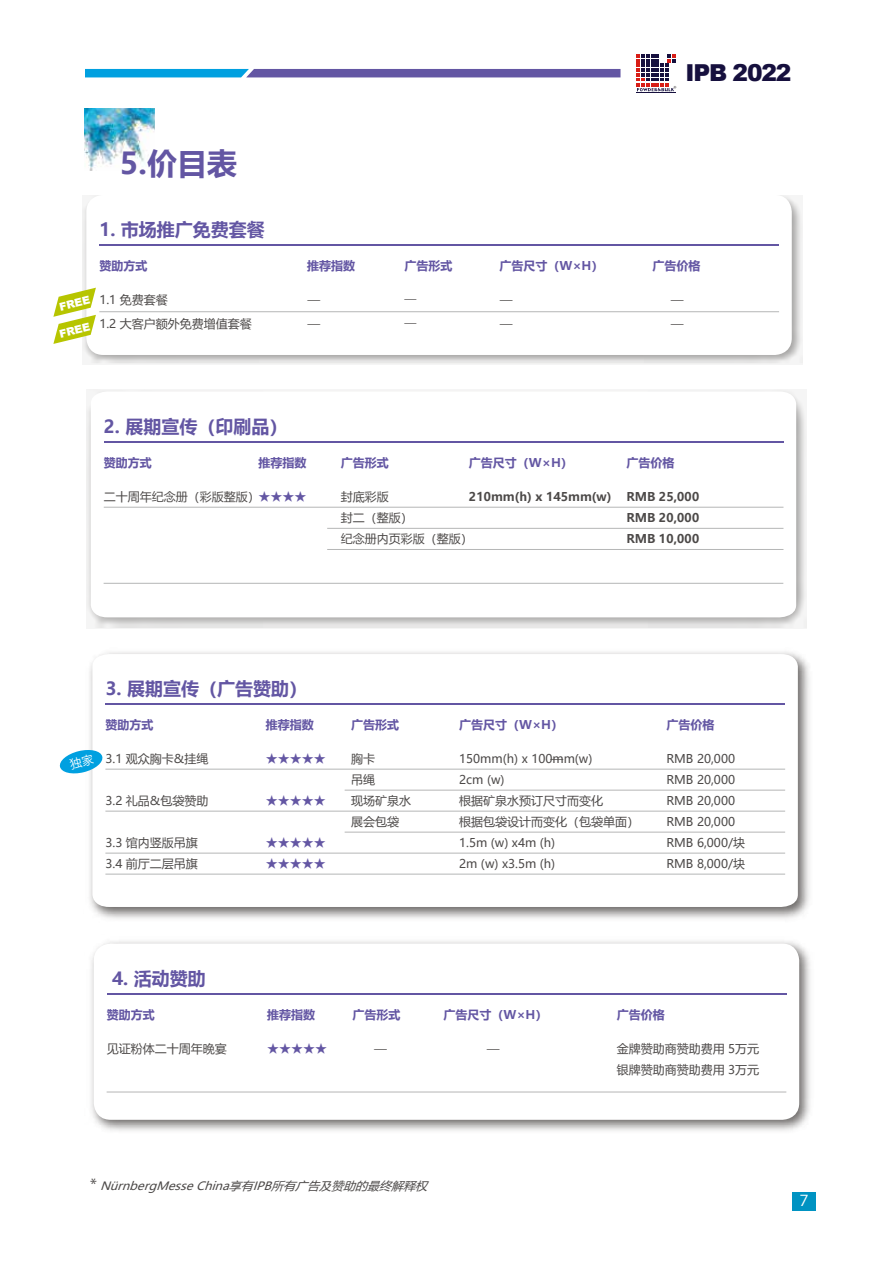
<style>
.page{position:relative;width:893px;height:1263px;background:#fff}
.page>*{position:absolute;margin:0;border:0;box-sizing:border-box;transform-origin:0 0}
.t1{font:700 30px "Microsoft Ya Hei";color:#6356a3}
.t2{font:900 23.4px "Arial";letter-spacing:-.05em;color:#16103e}
.t3{font:700 18px "Microsoft Ya Hei";color:#6356a3}
.t4{font:15px "Koz Go Pr 6 N";color:#fff;scale:1.1 1}
.t5{font:12px/21px "Microsoft Ya Hei";color:#4c4948}
.t6{font:700 12px "Microsoft Ya Hei";color:#6356a3}
.t7{font:700 12px/21px "Microsoft Ya Hei";color:#4c4948;text-align:justify}
.t8{font:12px "Koz Go Pr 6 N";color:#6356a3}
.t9{font:12px/24px "Koz Go Pr 6 N";color:#4c4948}
.t10{font:12px/24px "Adobe Heiti Std";color:#4c4948}
.t11{font:italic 11.4px "Microsoft Ya Hei";color:#4c4948;scale:1.05 1}
.t12{font:900 10.95px "Arial";color:#fff}
.s1{font-family:"Koz Go Pr 6 N";color:#6356a3}
.s2{font-family:"Koz Go Pr 6 N";font-style:normal;font-size:15px}
</style>
<div class="page">
<svg style="left:82px;top:195px;width:720px;height:169px"></svg>
<div style="left:86px;top:195px;width:706px;height:160px;background:#fff;border-radius:17px"></div>
<hr style="left:99px;top:244px;width:680px;height:2px;background:#6356a3">
<hr style="left:99px;top:311px;width:680px;height:1px;background:#b5b6b6">
<svg style="left:86px;top:390px;width:721px;height:238px"></svg>
<svg style="left:91px;top:391px;width:705px;height:226px"></svg>
<hr style="left:104px;top:441px;width:679px;height:2px;background:#6356a3">
<hr style="left:104px;top:507px;width:679px;height:1px;background:#b5b6b6">
<hr style="left:104px;top:583px;width:679px;height:1px;background:#b5b6b6">
<hr style="left:327px;top:528px;width:456px;height:1px;background:#b5b6b6">
<hr style="left:327px;top:549px;width:456px;height:1px;background:#b5b6b6">
<img style="left:89px;top:651px;width:721px;height:268px">
<svg style="left:92px;top:654px;width:706px;height:253px"></svg>
<hr style="left:105px;top:703px;width:680px;height:2px;background:#6356a3">
<hr style="left:105px;top:769px;width:680px;height:1px;background:#b5b6b6">
<hr style="left:105px;top:874px;width:680px;height:1px;background:#b5b6b6">
<hr style="left:105px;top:853px;width:680px;height:1px;background:#b5b6b6">
<hr style="left:345px;top:790px;width:440px;height:1px;background:#b5b6b6">
<hr style="left:345px;top:832px;width:440px;height:1px;background:#b5b6b6">
<hr style="left:105px;top:811px;width:680px;height:1px;background:#b5b6b6">
<img style="left:91px;top:941px;width:719px;height:190px">
<div style="left:94px;top:944px;width:705px;height:176px;background:#fff;border-radius:17px"></div>
<hr style="left:107px;top:993px;width:679px;height:1px;background:#6356a3">
<hr style="left:107px;top:1092px;width:679px;height:1px;background:#b5b6b6">
<svg style="left:85px;top:69px;width:535px;height:8px;background:#466db6"></svg>
<hr style="left:637px;top:93px;width:39px;height:1px;background:#16103e">
<svg style="left:637px;top:54px;width:39px;height:38px"></svg>
<img style="left:85px;top:109px;width:69px;height:61px">
<div style="left:792px;top:1192px;width:23px;height:18px;background:#0093c2"></div>
<svg style="left:53px;top:288px;width:43px;height:56px"></svg>
<svg style="left:59px;top:748px;width:45px;height:27px"></svg>
<h2 class="t2" style="left:686px;top:56px;width:107px">IPB 2022</h2>
<h1 class="t1" style="left:120px;top:143px;width:119px">5.价目表</h1>
<p class="t12" style="left:58px;top:299px;width:33px;rotate:-14deg">FREE</p>
<p class="t12" style="left:58px;top:326px;width:33px;rotate:-14deg">FREE</p>
<h3 class="t3" style="left:99px;top:217px;width:167px">1. 市场推广免费套餐</h3>
<p class="t6" style="left:99px;top:257px;width:49px">赞助方式</p>
<p class="t6" style="left:307px;top:257px;width:49px">推荐指数</p>
<p class="t6" style="left:405px;top:257px;width:49px">广告形式</p>
<p class="t6" style="left:499px;top:257px;width:105px">广告尺寸（W×H）</p>
<p class="t6" style="left:653px;top:257px;width:49px">广告价格</p>
<p class="t5" style="left:99px;top:287px;width:154px;line-height:24px">1.1 免费套餐<br>1.2 大客户额外免费增值套餐</p>
<p class="t9" style="left:307px;top:288px;width:15px">̶ ̶</p>
<p class="t10" style="left:405px;top:288px;width:13px">— —</p>
<p class="t9" style="left:499px;top:288px;width:15px">̶ ̶</p>
<p class="t9" style="left:670px;top:288px;width:15px">̶ ̶</p>
<h3 class="t3" style="left:104px;top:414px;width:185px">2. 展期宣传（印刷品）</h3>
<p class="t6" style="left:104px;top:454px;width:49px">赞助方式</p>
<p class="t6" style="left:259px;top:454px;width:49px">推荐指数</p>
<p class="t6" style="left:341px;top:454px;width:49px">广告形式</p>
<p class="t6" style="left:469px;top:454px;width:105px">广告尺寸（W×H）</p>
<p class="t6" style="left:626px;top:454px;width:49px">广告价格</p>
<p class="t5" style="left:341px;top:486px;width:49px">封底彩版</p>
<p class="t7" style="left:469px;top:486px;width:144px">210mm(h) x 145mm(w)</p>
<p class="t5" style="left:341px;top:507px;width:133px">封二（整版）<br>纪念册内页彩版（整版）</p>
<p class="t5" style="left:104px;top:486px;width:204px">二十周年纪念册（彩版整版）<span class="s1">★★★★</span></p>
<p class="t7" style="left:626px;top:486px;width:74px">RMB 25,000<br>RMB 20,000<br>RMB 10,000</p>
<h3 class="t3" style="left:105px;top:676px;width:203px">3. 展期宣传（广告赞助）</h3>
<p class="t6" style="left:105px;top:716px;width:49px">赞助方式</p>
<p class="t6" style="left:266px;top:716px;width:49px">推荐指数</p>
<p class="t8" style="left:266px;top:752px;width:61px">★★★★★</p>
<p class="t8" style="left:266px;top:794px;width:61px">★★★★★</p>
<p class="t8" style="left:266px;top:836px;width:61px">★★★★★</p>
<p class="t8" style="left:266px;top:857px;width:61px">★★★★★</p>
<p class="t5" style="left:105px;top:748px;width:104px">3.1 观众胸卡&amp;挂绳</p>
<p class="t5" style="left:105px;top:790px;width:104px">3.2 礼品&amp;包袋赞助</p>
<p class="t5" style="left:105px;top:832px;width:94px">3.3 馆内竖版吊旗<br>3.4 前厅二层吊旗</p>
<p class="t6" style="left:351px;top:716px;width:49px">广告形式</p>
<p class="t6" style="left:459px;top:716px;width:105px">广告尺寸（W×H）</p>
<p class="t6" style="left:666px;top:716px;width:49px">广告价格</p>
<p class="t5" style="left:351px;top:748px;width:61px">胸卡<br>吊绳<br>现场矿泉水展会包袋</p>
<p class="t5" style="left:459px;top:748px;width:181px">150mm(h) x 100mm(w)<br>2cm (w)<br>根据矿泉水预订尺寸而变化<br>根据包袋设计而变化（包袋单面）<br>1.5m (w) x4m (h)<br>2m (w) x3.5m (h)</p>
<p class="t9" style="left:550px;top:747px;width:15px">̶</p>
<p class="t5" style="left:666px;top:748px;width:80px">RMB 20,000<br>RMB 20,000<br>RMB 20,000<br>RMB 20,000<br>RMB 6,000/块<br>RMB 8,000/块</p>
<h3 class="t3" style="left:112px;top:966px;width:95px">4. 活动赞助</h3>
<p class="t6" style="left:352px;top:1006px;width:49px">广告形式</p>
<p class="t6" style="left:443px;top:1006px;width:105px">广告尺寸（W×H）</p>
<p class="t6" style="left:617px;top:1006px;width:49px">广告价格</p>
<p class="t6" style="left:107px;top:1006px;width:49px">赞助方式</p>
<p class="t6" style="left:267px;top:1006px;width:49px">推荐指数</p>
<p class="t8" style="left:267px;top:1041px;width:61px">★★★★★</p>
<p class="t9" style="left:374px;top:1036px;width:15px">̶</p>
<p class="t9" style="left:486px;top:1036px;width:15px">̶</p>
<p class="t5" style="left:107px;top:1037px;width:122px">见证粉体二十周年晚宴</p>
<p class="t5" style="left:617px;top:1037px;width:144px">金牌赞助商赞助费用 5万元银牌赞助商赞助费用 3万元</p>
<p class="t11" style="left:90px;top:1178px;width:327px"><span class="s2">*</span> NürnbergMesseChina享有IPB所有广告及赞助的最终解释权</p>
<p class="t4" style="left:799px;top:1192px;width:10px">7</p>
</div>
